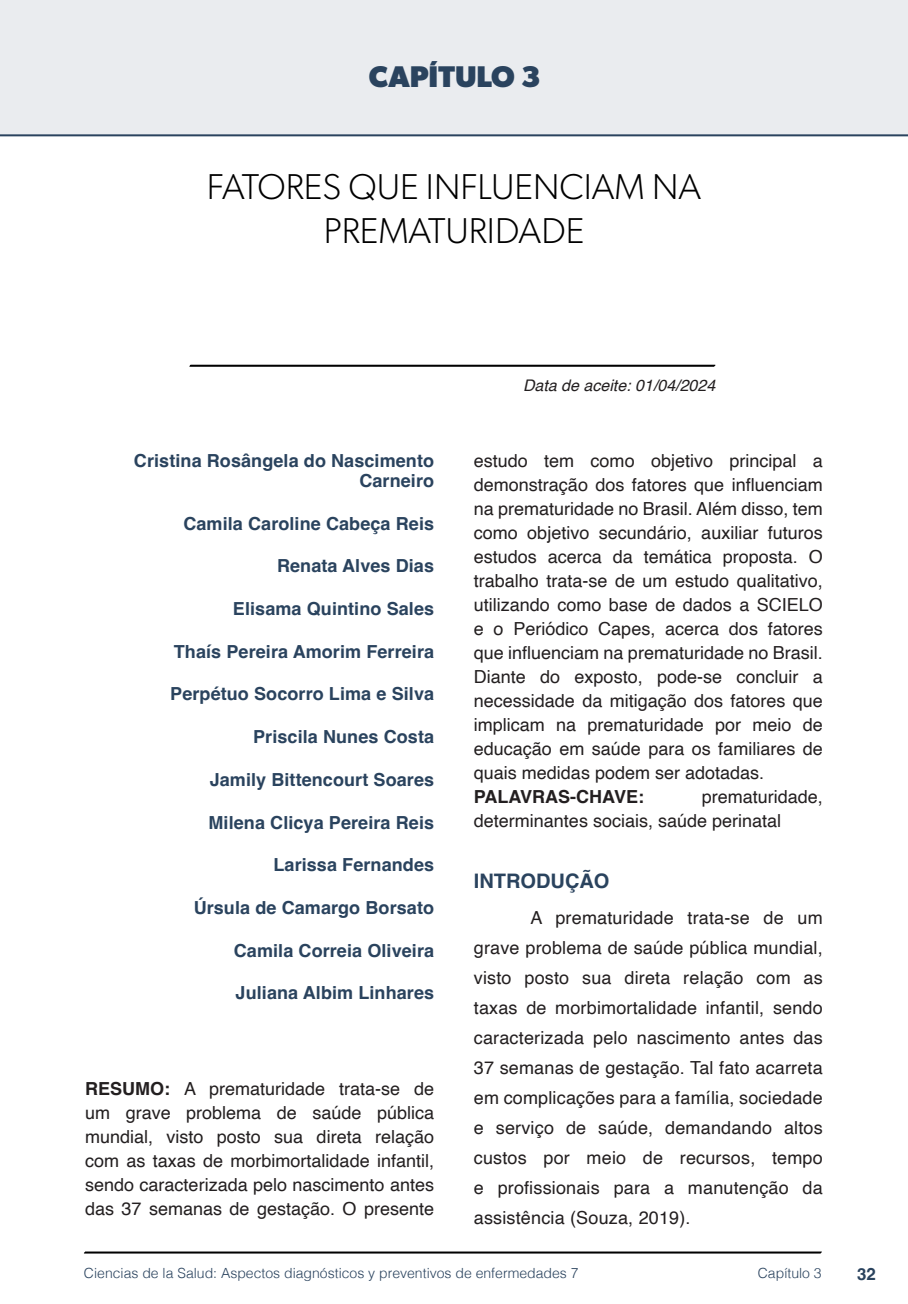
<style>
.page{position:relative;width:908px;height:1304px;background:#fff}
.page>*{position:absolute;margin:0;border:0;box-sizing:border-box;transform-origin:0 0}
.nome_artigos{font:300 36px/44px "Gibson";color:#000;text-align:center}
.capítulos{font:700 30px "Gibson";color:#2a435e}
.TITULOS{font:700 20px "Helvetica";color:#2a435e}
.Resumos_e_PC_TXT{font:18px/24px "Helvetica";color:#231f20;text-align:justify}
.txt{font:18px/30px "Helvetica";letter-spacing:.01em;color:#231f20;text-align:justify}
.nome_autores{font:700 18px/20px "Helvetica";letter-spacing:.005em;color:#2a435e;text-align:right}
.Resumos_e_PC_TXT-2{font:700 18px "Helvetica";color:#231f20}
.t1{font:700 16.8px "Helvetica";color:#2a435e}
.t2{font:italic 16px "Helvetica";color:#231f20}
.t3{font:300 14px "Helvetica";color:#2a435e}
.s1{font-weight:700}
</style>
<div class="page">
<svg style="left:84px;top:1251px;width:737px;height:3px;background:#515151"></svg>
<div style="left:0;top:0;width:907px;height:136px;background:#eaecef"></div>
<svg style="left:189px;top:364px;width:526px;height:3px;background:#4f4f4f"></svg>
<div style="left:44px;top:72px;width:68px;height:61px;background:#eaecef"></div>
<p class="capítulos" style="left:369px;top:58px;width:173px">CAPÍTULO 3</p>
<p class="nome_artigos" style="left:207px;top:164px;width:495px">FATORES QUE INFLUENCIAM NA<br>PREMATURIDADE</p>
<p class="nome_autores" style="left:134px;top:453px;width:301px">Cristina Rosângela do Nascimento<br>Carneiro</p>
<p class="nome_autores" style="left:183px;top:515px;width:252px">Camila Caroline Cabeça Reis</p>
<p class="nome_autores" style="left:277px;top:558px;width:158px">Renata Alves Dias</p>
<p class="nome_autores" style="left:233px;top:601px;width:202px">Elisama Quintino Sales</p>
<p class="nome_autores" style="left:174px;top:643px;width:261px">Thaís Pereira Amorim Ferreira</p>
<p class="nome_autores" style="left:170px;top:686px;width:265px">Perpétuo Socorro Lima e Silva</p>
<p class="nome_autores" style="left:253px;top:729px;width:182px">Priscila Nunes Costa</p>
<p class="nome_autores" style="left:209px;top:771px;width:226px">Jamily Bittencourt Soares</p>
<p class="nome_autores" style="left:208px;top:814px;width:227px">Milena Clicya Pereira Reis</p>
<p class="nome_autores" style="left:273px;top:857px;width:162px">Larissa Fernandes</p>
<p class="nome_autores" style="left:193px;top:899px;width:242px">Úrsula de Camargo Borsato</p>
<p class="nome_autores" style="left:234px;top:942px;width:202px">Camila Correia Oliveira</p>
<p class="nome_autores" style="left:235px;top:985px;width:200px">Juliana Albim Linhares</p>
<p class="Resumos_e_PC_TXT" style="left:85px;top:1077px;width:350px"><span class="s1">RESUMO:</span> A prematuridade trata-se de um grave problema de saúde pública mundial, visto posto sua direta relação com as taxas de morbimortalidade infantil, sendo caracterizada pelo nascimento antes das 37 semanas de gestação. O presente</p>
<p class="t2" style="left:523px;top:373px;width:194px">Data de aceite: 01/04/2024</p>
<p class="Resumos_e_PC_TXT" style="left:473px;top:449px;width:350px">estudo tem como objetivo principal a demonstração dos fatores que influenciam na prematuridade no Brasil. Além disso, tem como objetivo secundário, auxiliar futuros estudos acerca da temática proposta. O trabalho trata-se de um estudo qualitativo, utilizando como base de dados a SCIELO e o Periódico Capes, acerca dos fatores que influenciam na prematuridade no Brasil.<br>Diante do exposto, pode-se concluir a necessidade da mitigação dos fatores que implicam na prematuridade por meio de educação em saúde para os familiares de quais medidas podem ser adotadas.</p>
<p class="Resumos_e_PC_TXT-2" style="left:473px;top:786px;width:172px">PALAVRAS-CHAVE:</p>
<p class="Resumos_e_PC_TXT" style="left:473px;top:785px;width:350px;text-indent:228px">prematuridade, determinantes sociais, saúde perinatal</p>
<p class="TITULOS" style="left:473px;top:869px;width:137px">INTRODUÇÃO</p>
<p class="txt" style="left:473px;top:903px;width:350px;text-indent:57px">A prematuridade trata-se de um grave problema de saúde pública mundial, visto posto sua direta relação com as taxas de morbimortalidade infantil, sendo caracterizada pelo nascimento antes das 37 semanas de gestação. Tal fato acarreta em complicações para a família, sociedade e serviço de saúde, demandando altos custos por meio de recursos, tempo e profissionais para a manutenção da assistência (Souza, 2019).</p>
<p class="t3" style="left:84px;top:1261px;width:496px">Ciencias de la Salud: Aspectos diagnósticos y preventivos de enfermedades 7</p>
<p class="t3" style="left:757px;top:1261px;width:65px">Capítulo 3</p>
<p class="t1" style="left:856px;top:1264px;width:20px">32</p>
</div>
